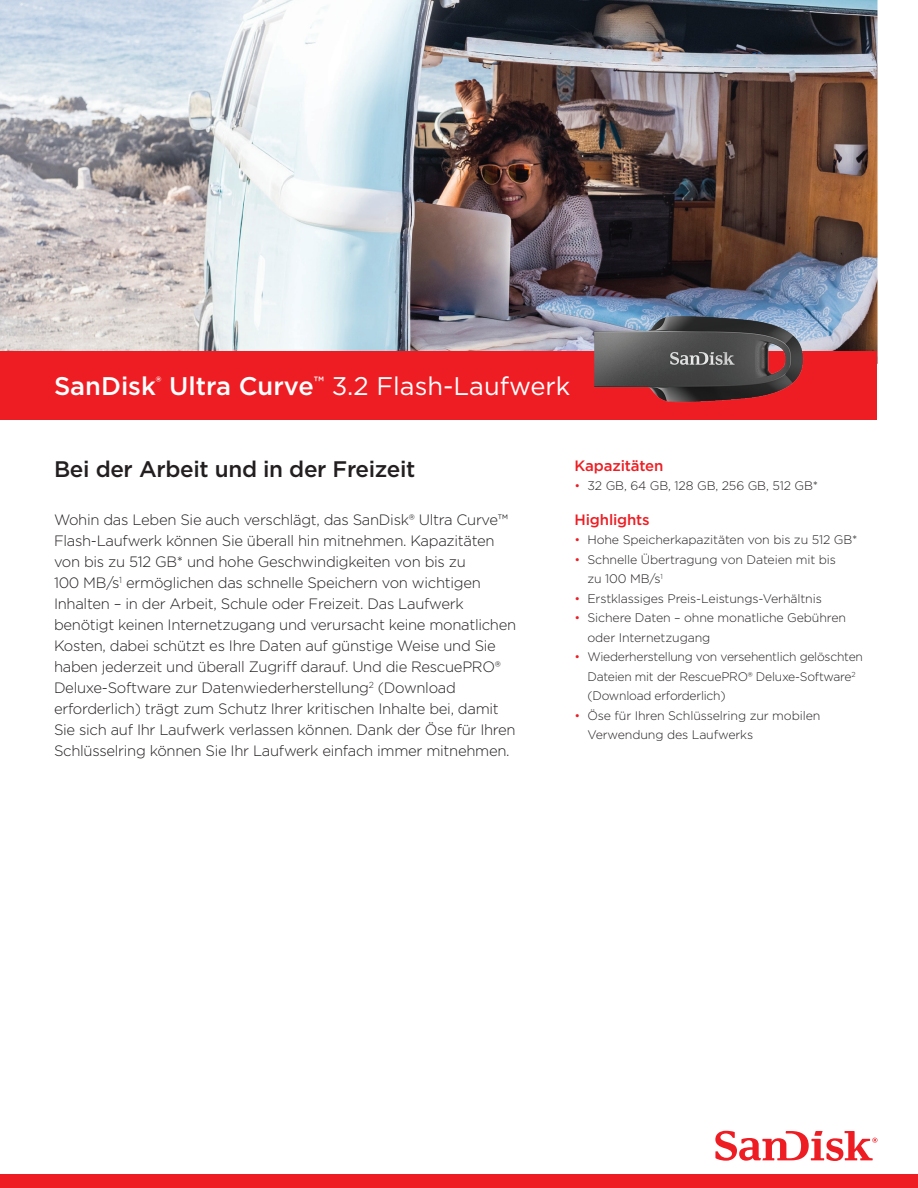
<style>
.page{position:relative;width:918px;height:1188px;background:#fff}
.page>*{position:absolute;margin:0;border:0;box-sizing:border-box;transform-origin:0 0}
.t1{font:500 25.5px "Gotham";color:#fff}
.t2{font:25.5px "Gotham";color:#fff}
.t3{font:500 22.5px "Gotham";letter-spacing:-.015em;color:#231f20}
.t4{font:300 15px/21px "Gotham";letter-spacing:-.02em;color:#231f20}
.t5{font:500 15px "Gotham";letter-spacing:-.01em;color:#ee1d23}
.t6{font:500 14.85px "Gotham";color:#fff}
.t7{font:300 12.3px/19.5px "Gotham";letter-spacing:-.01em;color:#231f20}
.t8{font:300 12.3px "Gotham";color:#ee1d23}
.t9{font:300 8.7px "Gotham";color:#231f20}
.t10{font:300 7.2px "Gotham";color:#231f20}
</style>
<div class="page">
<div style="left:0;top:1174px;width:918px;height:14px;background:#ee1d23"></div>
<img style="left:0;top:0;width:878px;height:351px">
<svg style="left:715px;top:1131px;width:162px;height:30px"></svg>
<div style="left:0;top:351px;width:878px;height:68px;background:#ee1d23"></div>
<img style="left:594px;top:298px;width:228px;height:104px">
<p class="t6" style="left:156px;top:372px;width:7px">R</p>
<p class="t6" style="left:314px;top:372px;width:12px">™</p>
<h1 class="t1" style="left:54px;top:370px;width:103px">SanDisk</h1>
<h1 class="t2" style="left:332px;top:370px;width:240px">3.2 Flash-Laufwerk</h1>
<h1 class="t1" style="left:169px;top:370px;width:146px">Ultra Curve</h1>
<h2 class="t3" style="left:54px;top:454px;width:363px">Bei der Arbeit und in der Freizeit</h2>
<p class="t4" style="left:54px;top:509px;width:464px">Wohin das Leben Sie auch verschlägt, das SanDisk® Ultra CurveTM Flash-Laufwerk können Sie überall hin mitnehmen. Kapazitäten von bis zu 512 GB* und hohe Geschwindigkeiten von bis zu<br>100 M B <sup>1</sup>s/ ermöglichen das schnelle Speichern von wichtigen Inhalten – in der Arbeit, Schule oder Freizeit. Das Laufwerk benötigt keinen Internetzugang und verursacht keine monatlichen Kosten, dabei schützt es Ihre Daten auf günstige Weise und Sie haben jederzeit und überall Zugriff darauf. Und die RescuePROR</p>
<p class="t9" style="left:369px;top:679px;width:7px">2</p>
<p class="t4" style="left:54px;top:677px;width:316px">Deluxe-Software zur Datenwiederherstellung</p>
<p class="t4" style="left:54px;top:677px;width:463px;text-indent:324px">(Download erforderlich) trägt zum Schutz Ihrer kritischen Inhalte bei, damit Sie sich auf Ihr Laufwerk verlassen können. Dank der Öse für Ihren Schlüsselring können Sie Ihr Laufwerk einfach immer mitnehmen.</p>
<p class="t5" style="left:575px;top:456px;width:90px">Kapazitäten</p>
<p class="t7" style="left:588px;top:476px;width:232px">32 GB, 64 GB, 128 GB, 256 GB, 512 GB*</p>
<p class="t8" style="left:575px;top:478px;width:7px">•</p>
<p class="t5" style="left:575px;top:510px;width:77px">Highlights</p>
<p class="t7" style="left:587px;top:530px;width:272px">Hohe Speicherkapazitäten von bis zu 512 GB*</p>
<p class="t8" style="left:575px;top:532px;width:7px">•</p>
<p class="t8" style="left:575px;top:552px;width:7px">•</p>
<p class="t8" style="left:575px;top:591px;width:7px">•</p>
<p class="t8" style="left:575px;top:610px;width:7px">•</p>
<p class="t8" style="left:575px;top:649px;width:7px">•</p>
<p class="t8" style="left:575px;top:708px;width:7px">•</p>
<p class="t7" style="left:587px;top:550px;width:250px">Schnelle Übertragung von Dateien mit bis</p>
<p class="t7" style="left:587px;top:569px;width:236px">zu 100 M B <sup>1</sup>s/<br>Erstklassiges Preis-Leistungs-Verhältnis</p>
<p class="t7" style="left:587px;top:608px;width:260px">Sichere Daten – ohne monatliche Gebühren</p>
<p class="t7" style="left:587px;top:628px;width:277px">oder Internetzugang<br>Wiederherstellung von versehentlich gelöschten</p>
<p class="t10" style="left:851px;top:670px;width:6px">2</p>
<p class="t7" style="left:587px;top:667px;width:266px">Dateien mit der RescuePRO® Deluxe-Software (Download erforderlich(<br>Öse für Ihren Schlüsselring zur mobilen</p>
<p class="t7" style="left:587px;top:725px;width:167px">Verwendung des Laufwerks</p>
</div>
